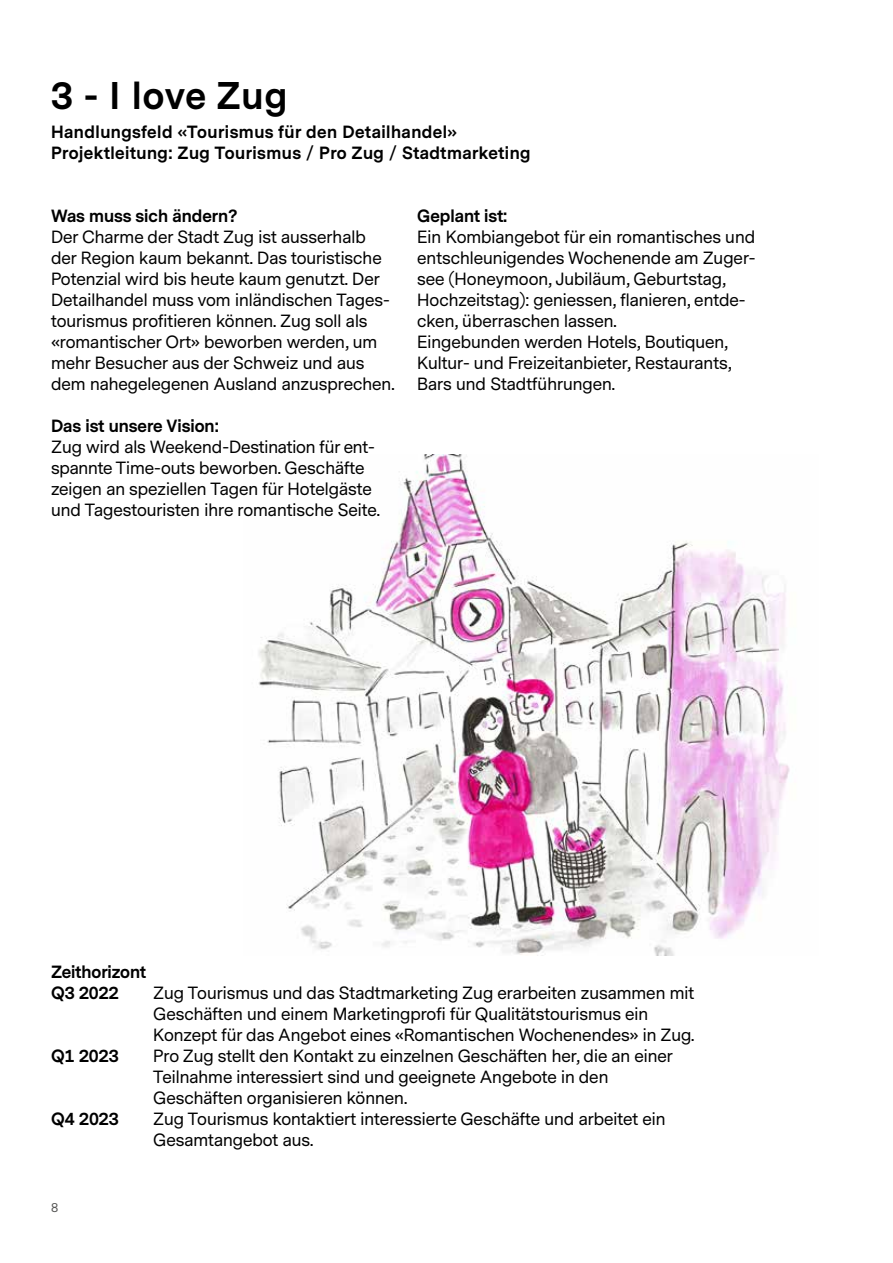
<style>
.page{position:relative;width:893px;height:1263px;background:#fff}
.page>*{position:absolute;margin:0;border:0;box-sizing:border-box;transform-origin:0 0}
.t1{font:700 36px "Messina Sans";letter-spacing:.03em;color:#000}
.t2{font:16.5px/21px "Messina Sans";color:#000}
.t3{font:700 16.5px/21px "Messina Sans";letter-spacing:.03em;color:#000}
.t4{font:700 16.5px/21px "Messina Sans";color:#000}
.t5{font:12px "Messina Sans";color:#575756}
</style>
<div class="page">
<img style="left:258px;top:454px;width:532px;height:501px">
<h1 class="t1" style="left:51px;top:70px;width:238px">3 - I love Zug</h1>
<p class="t3" style="left:51px;top:122px;width:481px">Handlungsfeld «Tourismus für den Detailhandel»<br>Projektleitung: Zug Tourismus / Pro Zug / Stadtmarketing</p>
<p class="t4" style="left:51px;top:206px;width:188px">Was muss sich ändern?</p>
<p class="t2" style="left:51px;top:227px;width:345px">Der Charme der Stadt Zug ist ausserhalb der Region kaum bekannt. Das touristische Potenzial wird bis heute kaum genutzt. Der Detailhandel muss vom inländischen Tages&shy;tourismus profitieren können. Zug soll als «romantischer Ort» beworben werden, um mehr Besucher aus der Schweiz und aus dem nahegelegenen Ausland anzusprechen.</p>
<p class="t4" style="left:51px;top:416px;width:169px">Das ist unsere Vision:</p>
<p class="t2" style="left:51px;top:437px;width:331px">Zug wird als Weekend-Destination für ent&shy;spannte Time-outs beworben. Geschäfte zeigen an speziellen Tagen für Hotelgäste und Tagestouristen ihre romantische Seite.</p>
<p class="t4" style="left:417px;top:206px;width:92px">Geplant ist:</p>
<p class="t2" style="left:417px;top:227px;width:340px">Ein Kombiangebot für ein romantisches und entschleunigendes Wochenende am Zuger&shy;see (Honeymoon, Jubiläum, Geburtstag, Hochzeitstag): geniessen, flanieren, entde&shy;cken, überraschen lassen.<br>Eingebunden werden Hotels, Boutiquen, Kultur- und Freizeitanbieter, Restaurants, Bars und Stadtführungen.</p>
<p class="t4" style="left:51px;top:962px;width:97px">Zeithorizont<br>Q3 2022</p>
<p class="t2" style="left:153px;top:983px;width:543px">Zug Tourismus und das Stadtmarketing Zug erarbeiten zusammen mit<br>Geschäften und einem Marketingprofi für Qualitätstourismus ein<br>Konzept für das Angebot eines «Romantischen Wochenendes» in Zug.</p>
<p class="t3" style="left:51px;top:1046px;width:69px">Q1 2023</p>
<p class="t2" style="left:153px;top:1046px;width:521px">Pro Zug stellt den Kontakt zu einzelnen Geschäften her, die an einer<br>Teilnahme interessiert sind und geeignete Angebote in den<br>Geschäften organisieren können.</p>
<p class="t3" style="left:51px;top:1109px;width:69px">Q4 2023</p>
<p class="t2" style="left:153px;top:1109px;width:514px">Zug Tourismus kontaktiert interessierte Geschäfte und arbeitet ein<br>Gesamtangebot aus.</p>
<p class="t5" style="left:51px;top:1199px;width:9px">8</p>
</div>
